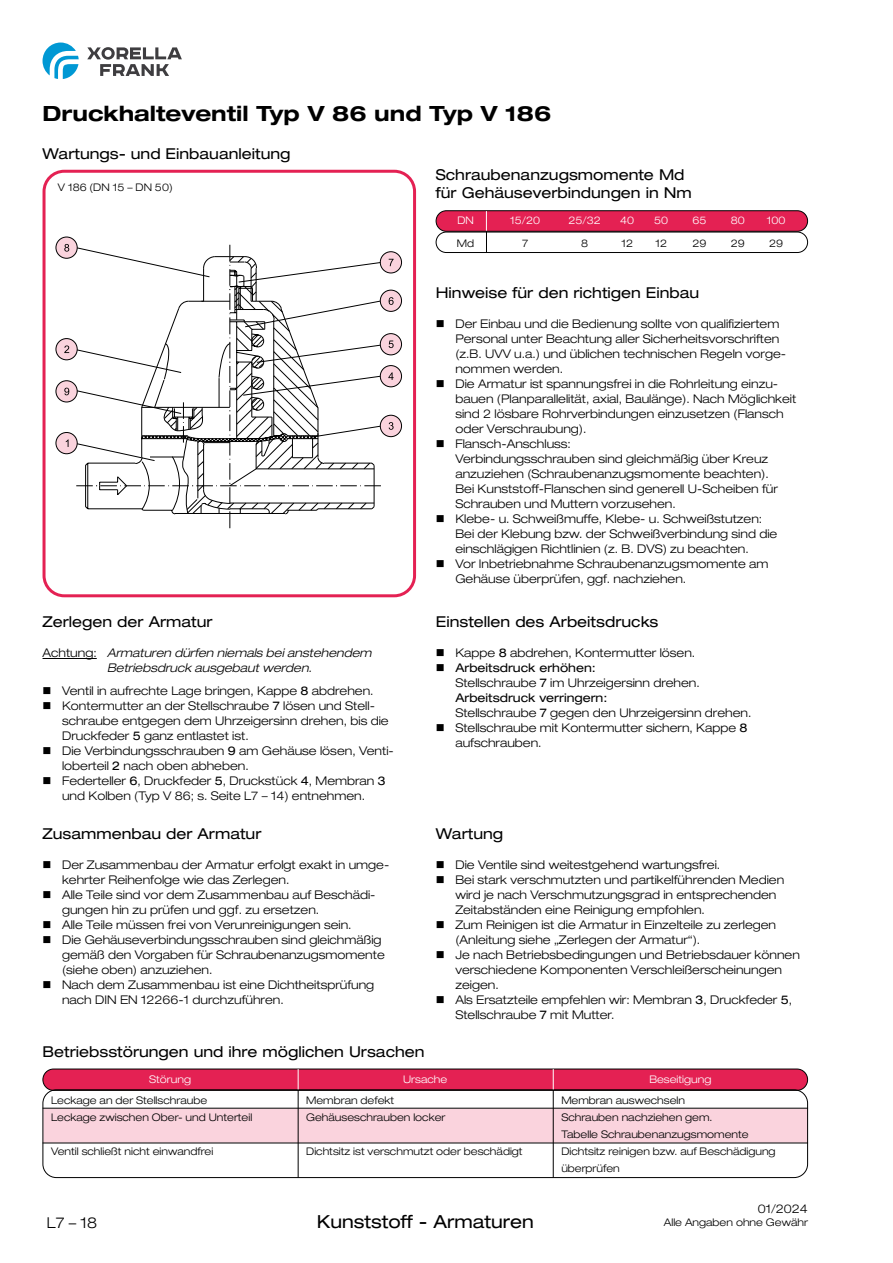
<style>
.page{position:relative;width:893px;height:1263px;background:#fff}
.page>*{position:absolute;margin:0;border:0;box-sizing:border-box;transform-origin:0 0}
.t1{font:700 expanded 21px "Helvetica Neue LT Pro";color:#000}
.t2{font:expanded 18px "Helvetica Neue LT Pro";color:#000}
.t3{font:expanded 15px/18px "Helvetica Neue LT Pro";color:#000}
.t4{font:300 expanded 15px "Helvetica Neue LT Pro";color:#000}
.t5{font:300 expanded 12px/15px "Helvetica Neue LT Pro";color:#000}
.t6{font:italic 300 expanded 12px/15px "Helvetica Neue LT Pro";color:#000;text-align:center}
.t7{font:300 expanded 10.5px/17px "Helvetica Neue LT Pro";color:#000}
.t8{font:300 expanded 10.5px "Helvetica Neue LT Pro";color:#fff}
.s1{font-style:normal}
.s2{font-weight:400}
</style>
<div class="page">
<svg style="left:43px;top:43px;width:36px;height:36px"></svg>
<svg style="left:87px;top:47px;width:95px;height:29px"></svg>
<div style="left:43px;top:1069px;width:765px;height:21px;background:#e42153;border-radius:11px"></div>
<div style="left:43px;top:1069px;width:765px;height:22px;border:1px solid #000;border-radius:11px"></div>
<div style="left:43px;top:1109px;width:765px;height:34px;background:#fad3dd"></div>
<hr style="left:43px;top:658px;width:54px;height:1px;background:#000">
<svg style="left:76px;top:244px;width:305px;height:284px"></svg>
<svg style="left:117px;top:461px;width:258px;height:54px"></svg>
<svg style="left:76px;top:247px;width:306px;height:214px"></svg>
<div style="left:56px;top:237px;width:21px;height:21px;background:#fad3dd;border-radius:50%"></div>
<div style="left:56px;top:237px;width:21px;height:21px;border:1px solid #000;border-radius:50%"></div>
<div style="left:56px;top:339px;width:21px;height:21px;background:#fad3dd;border-radius:50%"></div>
<div style="left:56px;top:338px;width:21px;height:22px;border:1px solid #000;border-radius:50%"></div>
<div style="left:56px;top:381px;width:21px;height:21px;background:#fad3dd;border-radius:50%"></div>
<div style="left:56px;top:381px;width:21px;height:21px;border:1px solid #000;border-radius:50%"></div>
<div style="left:56px;top:432px;width:21px;height:22px;background:#fad3dd;border-radius:50%"></div>
<div style="left:56px;top:432px;width:21px;height:22px;border:1px solid #000;border-radius:50%"></div>
<div style="left:380px;top:252px;width:22px;height:21px;background:#fad3dd;border-radius:50%"></div>
<div style="left:380px;top:252px;width:22px;height:21px;border:1px solid #000;border-radius:50%"></div>
<div style="left:380px;top:290px;width:22px;height:21px;background:#fad3dd;border-radius:50%"></div>
<div style="left:380px;top:290px;width:22px;height:21px;border:1px solid #000;border-radius:50%"></div>
<div style="left:380px;top:334px;width:22px;height:21px;background:#fad3dd;border-radius:50%"></div>
<div style="left:380px;top:333px;width:22px;height:22px;border:1px solid #000;border-radius:50%"></div>
<div style="left:380px;top:366px;width:22px;height:21px;background:#fad3dd;border-radius:50%"></div>
<div style="left:380px;top:365px;width:22px;height:22px;border:1px solid #000;border-radius:50%"></div>
<div style="left:380px;top:415px;width:22px;height:22px;background:#fad3dd;border-radius:50%"></div>
<div style="left:380px;top:415px;width:22px;height:22px;border:1px solid #000;border-radius:50%"></div>
<svg style="left:64px;top:244px;width:5px;height:8px"></svg>
<svg style="left:64px;top:345px;width:5px;height:8px"></svg>
<svg style="left:64px;top:388px;width:5px;height:7px"></svg>
<svg style="left:66px;top:439px;width:3px;height:8px"></svg>
<svg style="left:389px;top:259px;width:5px;height:7px"></svg>
<svg style="left:389px;top:297px;width:5px;height:8px"></svg>
<svg style="left:389px;top:340px;width:5px;height:8px"></svg>
<svg style="left:388px;top:372px;width:6px;height:8px"></svg>
<svg style="left:389px;top:422px;width:5px;height:8px"></svg>
<div style="left:43px;top:170px;width:373px;height:427px;border:3px solid #e42153;border-radius:20px"></div>
<div style="left:436px;top:232px;width:372px;height:21px;border:1px solid #000;border-radius:10px"></div>
<div style="left:436px;top:211px;width:372px;height:20px;background:#e42153;border-radius:10px"></div>
<div style="left:436px;top:210px;width:372px;height:22px;border:1px solid #000;border-radius:10px"></div>
<svg style="left:486px;top:211px;width:1px;height:41px"></svg>
<div style="left:43px;top:1089px;width:765px;height:89px;border:1px solid #000;border-radius:14px"></div>
<hr style="left:43px;top:1108px;width:765px;height:1px;background:#000">
<hr style="left:43px;top:1142px;width:765px;height:1px;background:#000">
<hr style="left:298px;top:1089px;width:1px;height:88px;background:#000">
<svg style="left:298px;top:1069px;width:1px;height:20px"></svg>
<hr style="left:553px;top:1089px;width:1px;height:88px;background:#000">
<svg style="left:553px;top:1069px;width:1px;height:20px"></svg>
<h1 class="t1" style="left:43px;top:100px;width:510px">Druckhalteventil Typ V 86 und Typ V 186</h1>
<p class="t3" style="left:43px;top:145px;width:249px">Wartungs- und Einbauanleitung</p>
<p class="t7" style="left:58px;top:179px;width:116px">V 186 (DN 15 – DN 50)</p>
<p class="t3" style="left:436px;top:165px;width:257px">Schraubenanzugsmomente Md für Gehäuseverbindungen in Nm</p>
<p class="t8" style="left:457px;top:214px;width:18px">DN</p>
<p class="t8" style="left:510px;top:214px;width:31px">15/20</p>
<p class="t8" style="left:568px;top:214px;width:34px">25/32</p>
<p class="t8" style="left:620px;top:214px;width:16px">40</p>
<p class="t8" style="left:654px;top:214px;width:16px">50</p>
<p class="t8" style="left:692px;top:214px;width:16px">65</p>
<p class="t8" style="left:731px;top:214px;width:16px">80</p>
<p class="t8" style="left:767px;top:214px;width:20px">100</p>
<p class="t7" style="left:457px;top:234px;width:19px">Md</p>
<p class="t7" style="left:522px;top:234px;width:8px">7</p>
<p class="t7" style="left:581px;top:234px;width:9px">8</p>
<p class="t7" style="left:621px;top:234px;width:13px">12</p>
<p class="t7" style="left:655px;top:234px;width:13px">12</p>
<p class="t7" style="left:692px;top:234px;width:16px">29</p>
<p class="t7" style="left:731px;top:234px;width:16px">29</p>
<p class="t7" style="left:769px;top:234px;width:16px">29</p>
<p class="t3" style="left:436px;top:283px;width:265px">Hinweise für den richtigen Einbau</p>
<p class="t5" style="left:455px;top:316px;width:343px">Der Einbau und die Bedienung sollte von qualifiziertem Personal unter Beachtung aller Sicherheitsvorschriften (z.B. UVV u.a.) und üblichen technischen Regeln vorge&shy;nommen werden.<br>Die Armatur ist spannungsfrei in die Rohrleitung einzu&shy;bauen (Planparallelität, axial, Baulänge). Nach Möglichkeit sind 2 lösbare Rohrverbindungen einzusetzen (Flansch oder Verschraubung).<br>Flansch-Anschluss:<br>Verbindungsschrauben sind gleichmäßig über Kreuz anzuziehen (Schraubenanzugsmomente beachten).<br>Bei Kunststoff-Flanschen sind generell U-Scheiben für Schrauben und Muttern vorzusehen.<br>Klebe- u. Schweißmuffe, Klebe- u. Schweißstutzen:<br>Bei der Klebung bzw. der Schweißverbindung sind die einschlägigen Richtlinien (z. B. DVS) zu beachten.<br>Vor Inbetriebnahme Schraubenanzugsmomente am Gehäuse überprüfen, ggf. nachziehen.</p>
<p class="t3" style="left:43px;top:612px;width:172px">Zerlegen der Armatur</p>
<p class="t6" style="left:43px;top:645px;width:330px"><span class="s1">Achtung:</span> Armaturen dürfen niemals bei anstehendem<br>Betriebsdruck ausgebaut werden.</p>
<p class="t5" style="left:62px;top:683px;width:333px">Ventil in aufrechte Lage bringen, Kappe <span class="s2">8</span> abdrehen.<br>Kontermutter an der Stellschraube <span class="s2">7</span> lösen und Stell&shy;schraube entgegen dem Uhrzeigersinn drehen, bis die Druckfeder <span class="s2">5</span> ganz entlastet ist.<br>Die Verbindungsschrauben <span class="s2">9</span> am Gehäuse lösen, Venti&shy;loberteil <span class="s2">2</span> nach oben abheben.<br>Federteller <span class="s2">6</span>, Druckfeder <span class="s2">5</span>, Druckstück <span class="s2">4</span>, Membran <span class="s2">3 </span>und Kolben (Typ V 86; s. Seite L7 – 14) entnehmen.</p>
<p class="t3" style="left:43px;top:824px;width:220px">Zusammenbau der Armatur</p>
<p class="t5" style="left:62px;top:857px;width:329px">Der Zusammenbau der Armatur erfolgt exakt in umge&shy;kehrter Reihenfolge wie das Zerlegen.<br>Alle Teile sind vor dem Zusammenbau auf Beschädi&shy;gungen hin zu prüfen und ggf. zu ersetzen.<br>Alle Teile müssen frei von Verunreinigungen sein.<br>Die Gehäuseverbindungsschrauben sind gleichmäßig gemäß den Vorgaben für Schraubenanzugsmomente (siehe oben) anzuziehen.<br>Nach dem Zusammenbau ist eine Dichtheitsprüfung nach DIN EN 12266-1 durchzuführen.</p>
<p class="t3" style="left:43px;top:1042px;width:384px">Betriebsstörungen und ihre möglichen Ursachen</p>
<p class="t3" style="left:436px;top:612px;width:224px">Einstellen des Arbeitsdrucks</p>
<p class="t5" style="left:455px;top:645px;width:298px">Kappe <span class="s2">8</span> abdrehen, Kontermutter lösen.<br><span class="s2">Arbeitsdruck erhöhen:<br></span>Stellschraube <span class="s2">7</span> im Uhrzeigersinn drehen.<br><span class="s2">Arbeitsdruck verringern:<br></span>Stellschraube <span class="s2">7</span> gegen den Uhrzeigersinn drehen.<br>Stellschraube mit Kontermutter sichern, Kappe <span class="s2">8 </span>aufschrauben.</p>
<p class="t3" style="left:436px;top:824px;width:69px">Wartung</p>
<p class="t5" style="left:455px;top:857px;width:346px">Die Ventile sind weitestgehend wartungsfrei.<br>Bei stark verschmutzten und partikelführenden Medien wird je nach Verschmutzungsgrad in entsprechenden Zeitabständen eine Reinigung empfohlen.<br>Zum Reinigen ist die Armatur in Einzelteile zu zerlegen (Anleitung siehe „Zerlegen der Armatur“).<br>Je nach Betriebsbedingungen und Betriebsdauer können verschiedene Komponenten Verschleißerscheinungen zeigen.<br>Als Ersatzteile empfehlen wir: Membran <span class="s2">3</span>, Druckfeder <span class="s2">5</span>, Stellschraube <span class="s2">7</span> mit Mutter.</p>
<p class="t8" style="left:149px;top:1072px;width:43px">Störung</p>
<p class="t8" style="left:403px;top:1072px;width:46px">Ursache</p>
<p class="t8" style="left:649px;top:1072px;width:64px">Beseitigung</p>
<p class="t7" style="left:51px;top:1091px;width:158px">Leckage an der Stellschraube</p>
<p class="t7" style="left:306px;top:1091px;width:90px">Membran defekt</p>
<p class="t7" style="left:561px;top:1091px;width:125px">Membran auswechseln</p>
<p class="t7" style="left:51px;top:1108px;width:203px">Leckage zwischen Ober- und Unterteil</p>
<p class="t7" style="left:306px;top:1108px;width:141px">Gehäuseschrauben locker</p>
<p class="t7" style="left:561px;top:1108px;width:189px">Schrauben nachziehen gem.<br>Tabelle Schraubenanzugsmomente</p>
<p class="t7" style="left:51px;top:1142px;width:164px">Ventil schließt nicht einwandfrei</p>
<p class="t7" style="left:306px;top:1142px;width:218px">Dichtsitz ist verschmutzt oder beschädigt</p>
<p class="t7" style="left:561px;top:1142px;width:216px">Dichtsitz reinigen bzw. auf Beschädigung überprüfen</p>
<p class="t4" style="left:47px;top:1213px;width:52px">L7 – 18</p>
<h2 class="t2" style="left:317px;top:1210px;width:219px">Kunststoff - Armaturen</h2>
<p class="t5" style="left:758px;top:1201px;width:52px">01/2024</p>
<p class="t7" style="left:664px;top:1214px;width:146px">Alle Angaben ohne Gewähr</p>
</div>
